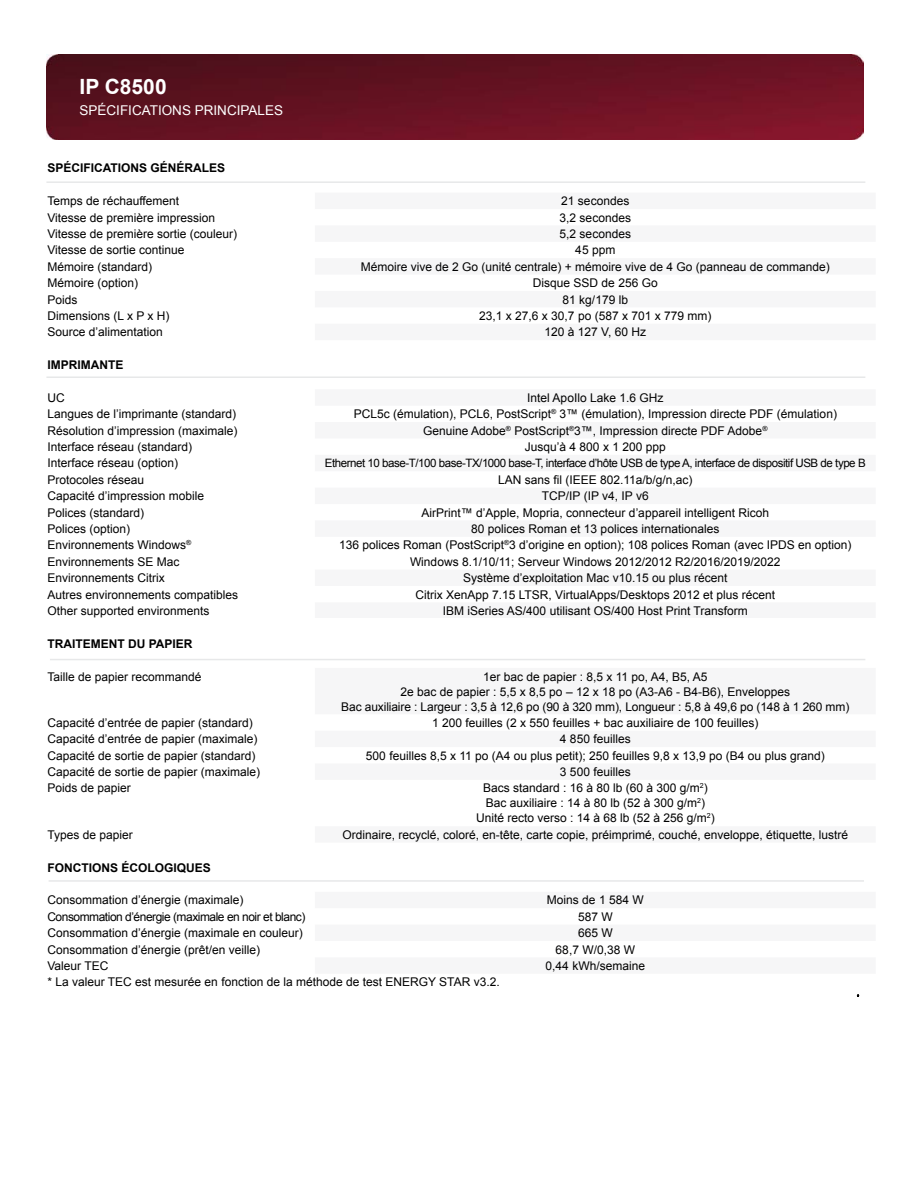
<style>
.page{position:relative;width:918px;height:1188px;background:#fff}
.page>*{position:absolute;margin:0;border:0;box-sizing:border-box;transform-origin:0 0}
.t1{font:700 21px "Arial";color:#fff}
.t2{font:13.5px "Arial";color:#fff}
.t3{font:12px/15px "Arial";color:#000;text-align:center}
.t4{font:700 12px "Arial";color:#000}
.t5{font:12px "Arial";letter-spacing:-.04em;color:#000}
.t6{font:11.55px "Arial";letter-spacing:-.04em;color:#000}
</style>
<div class="page">
<img style="left:46px;top:54px;width:818px;height:85px">
<hr style="left:46px;top:181px;width:819px;height:2px;background:#e7e8e9">
<hr style="left:46px;top:376px;width:819px;height:2px;background:#e7e8e9">
<hr style="left:50px;top:659px;width:815px;height:1px;background:#e7e8e9">
<hr style="left:49px;top:880px;width:815px;height:2px;background:#e7e8e9">
<h1 class="t1" style="left:80px;top:73px;width:89px">IP C8500</h1>
<p class="t2" style="left:80px;top:101px;width:205px">SPÉCIFICATIONS PRINCIPALES</p>
<p class="t4" style="left:47px;top:160px;width:179px">SPÉCIFICATIONS GÉNÉRALES</p>
<p class="t3" style="left:47px;top:194px;width:133px">Temps de réchauffement</p>
<p class="t3" style="left:561px;top:194px;width:70px">21 secondes</p>
<p class="t3" style="left:47px;top:210px;width:169px">Vitesse de première impression</p>
<p class="t3" style="left:560px;top:210px;width:73px">3,2 secondes</p>
<p class="t3" style="left:47px;top:226px;width:191px">Vitesse de première sortie (couleur)</p>
<p class="t3" style="left:560px;top:226px;width:73px">5,2 secondes</p>
<p class="t3" style="left:47px;top:243px;width:139px">Vitesse de sortie continue</p>
<p class="t3" style="left:575px;top:243px;width:42px">45 ppm</p>
<p class="t3" style="left:47px;top:259px;width:106px">Mémoire (standard)</p>
<p class="t3" style="left:361px;top:259px;width:471px">Mémoire vive de 2 Go (unité centrale) + mémoire vive de 4 Go (panneau de commande)</p>
<p class="t3" style="left:47px;top:276px;width:92px">Mémoire (option)</p>
<p class="t3" style="left:533px;top:276px;width:126px">Disque SSD de 256 Go</p>
<p class="t3" style="left:47px;top:292px;width:32px">Poids</p>
<p class="t3" style="left:563px;top:292px;width:67px">81 kg/179 lb</p>
<p class="t3" style="left:47px;top:308px;width:124px">Dimensions (L x P x H)</p>
<p class="t3" style="left:479px;top:308px;width:234px">23,1 x 27,6 x 30,7 po (587 x 701 x 779 mm)</p>
<p class="t3" style="left:47px;top:325px;width:117px">Source d’alimentation</p>
<p class="t3" style="left:545px;top:325px;width:103px">120 à 127 V, 60 Hz</p>
<p class="t4" style="left:47px;top:357px;width:77px">IMPRIMANTE</p>
<p class="t3" style="left:47px;top:390px;width:19px">UC</p>
<p class="t3" style="left:527px;top:390px;width:138px">Intel ApoIlo Lake 1.6 GHz</p>
<p class="t3" style="left:47px;top:407px;width:190px">Langues de l’imprimante (standard)</p>
<p class="t3" style="left:354px;top:407px;width:485px">PCL5c (émulation), PCL6, PostScript<sup>®</sup> 3™ (émulation), Impression directe PDF (émulation)</p>
<p class="t3" style="left:47px;top:423px;width:192px">Résolution d’impression (maximale)</p>
<p class="t3" style="left:423px;top:423px;width:346px">Genuine Adobe<sup>®</sup> PostScript<sup>®</sup>3™, Impression directe PDF Adobe<sup>®</sup></p>
<p class="t3" style="left:47px;top:439px;width:146px">Interface réseau (standard)</p>
<p class="t3" style="left:525px;top:439px;width:142px">Jusqu’à 4 800 x 1 200 ppp</p>
<p class="t3" style="left:47px;top:456px;width:132px">Interface réseau (option)</p>
<p class="t6" style="left:325px;top:456px;width:542px">Ethernet 10 base-T/100 base-TX/1000 base-T, interface d’hôte USB de type A, interface de dispositif USB de type B</p>
<p class="t3" style="left:47px;top:472px;width:98px">Protocoles réseau</p>
<p class="t3" style="left:498px;top:472px;width:196px">LAN sans fil (IEEE 802.11a/b/g/n,ac)</p>
<p class="t3" style="left:47px;top:489px;width:158px">Capacité d’impression mobile</p>
<p class="t3" style="left:542px;top:489px;width:108px">TCP/IP (IP v4, IP v6</p>
<p class="t3" style="left:47px;top:505px;width:98px">Polices (standard)</p>
<p class="t3" style="left:422px;top:505px;width:349px">AirPrint™ d’Apple, Mopria, connecteur d’appareil intelligent Ricoh</p>
<p class="t3" style="left:47px;top:521px;width:84px">Polices (option)</p>
<p class="t3" style="left:471px;top:521px;width:250px">80 polices Roman et 13 polices internationales</p>
<p class="t3" style="left:47px;top:538px;width:145px">Environnements Windows<sup>®</sup></p>
<p class="t3" style="left:339px;top:538px;width:514px">136 polices Roman (PostScript<sup>®</sup>3 d’origine en option); 108 polices Roman (avec IPDS en option)</p>
<p class="t3" style="left:47px;top:554px;width:134px">Environnements SE Mac</p>
<p class="t3" style="left:410px;top:554px;width:372px">Windows 8.1/10/11; Serveur Windows 2012/2012 R2/2016/2019/2022</p>
<p class="t3" style="left:47px;top:571px;width:119px">Environnements Citrix</p>
<p class="t3" style="left:463px;top:571px;width:266px">Système d’exploitation Mac v10.15 ou plus récent</p>
<p class="t3" style="left:47px;top:587px;width:192px">Autres environnements compatibles</p>
<p class="t3" style="left:415px;top:587px;width:361px">Citrix XenApp 7.15 LTSR, VirtualApps/Desktops 2012 et plus récent</p>
<p class="t3" style="left:47px;top:603px;width:164px">Other supported environments</p>
<p class="t3" style="left:443px;top:603px;width:306px">IBM iSeries AS/400 utilisant OS/400 Host Print Transform</p>
<p class="t4" style="left:47px;top:636px;width:147px">TRAITEMENT DU PAPIER</p>
<p class="t3" style="left:47px;top:669px;width:156px">Taille de papier recommandé</p>
<p class="t3" style="left:341px;top:669px;width:510px">1er bac de papier : 8,5 x 11 po, A4, B5, A5<br>2e bac de papier : 5,5 x 8,5 po – 12 x 18 po (A3-A6 - B4-B6), Enveloppes<br>Bac auxiliaire : Largeur : 3,5 à 12,6 po (90 à 320 mm), Longueur : 5,8 à 49,6 po (148 à 1 260 mm)</p>
<p class="t3" style="left:47px;top:715px;width:207px">Capacité d’entrée de papier (standard)</p>
<p class="t3" style="left:432px;top:715px;width:328px">1 200 feuilles (2 x 550 feuilles + bac auxiliaire de 100 feuilles)</p>
<p class="t3" style="left:47px;top:732px;width:212px">Capacité d’entrée de papier (maximale)</p>
<p class="t3" style="left:560px;top:732px;width:72px">4 850 feuilles</p>
<p class="t3" style="left:47px;top:748px;width:210px">Capacité de sortie de papier (standard)</p>
<p class="t3" style="left:366px;top:748px;width:460px">500 feuilles 8,5 x 11 po (A4 ou plus petit); 250 feuilles 9,8 x 13,9 po (B4 ou plus grand)</p>
<p class="t3" style="left:47px;top:764px;width:214px">Capacité de sortie de papier (maximale)</p>
<p class="t3" style="left:560px;top:764px;width:72px">3 500 feuilles</p>
<p class="t3" style="left:47px;top:781px;width:85px">Poids de papier</p>
<p class="t3" style="left:476px;top:781px;width:240px">Bacs standard : 16 à 80 lb (60 à 300 g/m<sup>2</sup>)<br>Bac auxiliaire : 14 à 80 lb (52 à 300 g/m<sup>2</sup>)<br>Unité recto verso : 14 à 68 lb (52 à 256 g/m<sup>2</sup>)</p>
<p class="t3" style="left:47px;top:827px;width:87px">Types de papier</p>
<p class="t3" style="left:343px;top:827px;width:507px">Ordinaire, recyclé, coloré, en-tête, carte copie, préimprimé, couché, enveloppe, étiquette, lustré</p>
<p class="t4" style="left:47px;top:859px;width:165px">FONCTIONS ÉCOLOGIQUES</p>
<p class="t3" style="left:47px;top:893px;width:198px">Consommation d’énergie (maximale)</p>
<p class="t3" style="left:547px;top:893px;width:98px">Moins de 1 584 W</p>
<p class="t5" style="left:47px;top:909px;width:259px">Consommation d’énergie (maximale en noir et blanc)</p>
<p class="t3" style="left:578px;top:909px;width:36px">587 W</p>
<p class="t3" style="left:47px;top:926px;width:257px">Consommation d’énergie (maximale en couleur)</p>
<p class="t3" style="left:578px;top:926px;width:36px">665 W</p>
<p class="t3" style="left:47px;top:942px;width:214px">Consommation d’énergie (prêt/en veille)</p>
<p class="t3" style="left:556px;top:942px;width:81px">68,7 W/0,38 W</p>
<p class="t3" style="left:47px;top:958px;width:62px">Valeur TEC</p>
<p class="t3" style="left:546px;top:958px;width:101px">0,44 kWh/semaine</p>
<p class="t3" style="left:47px;top:975px;width:454px">* La valeur TEC est mesurée en fonction de la méthode de test ENERGY STAR v3.2.</p>
</div>
